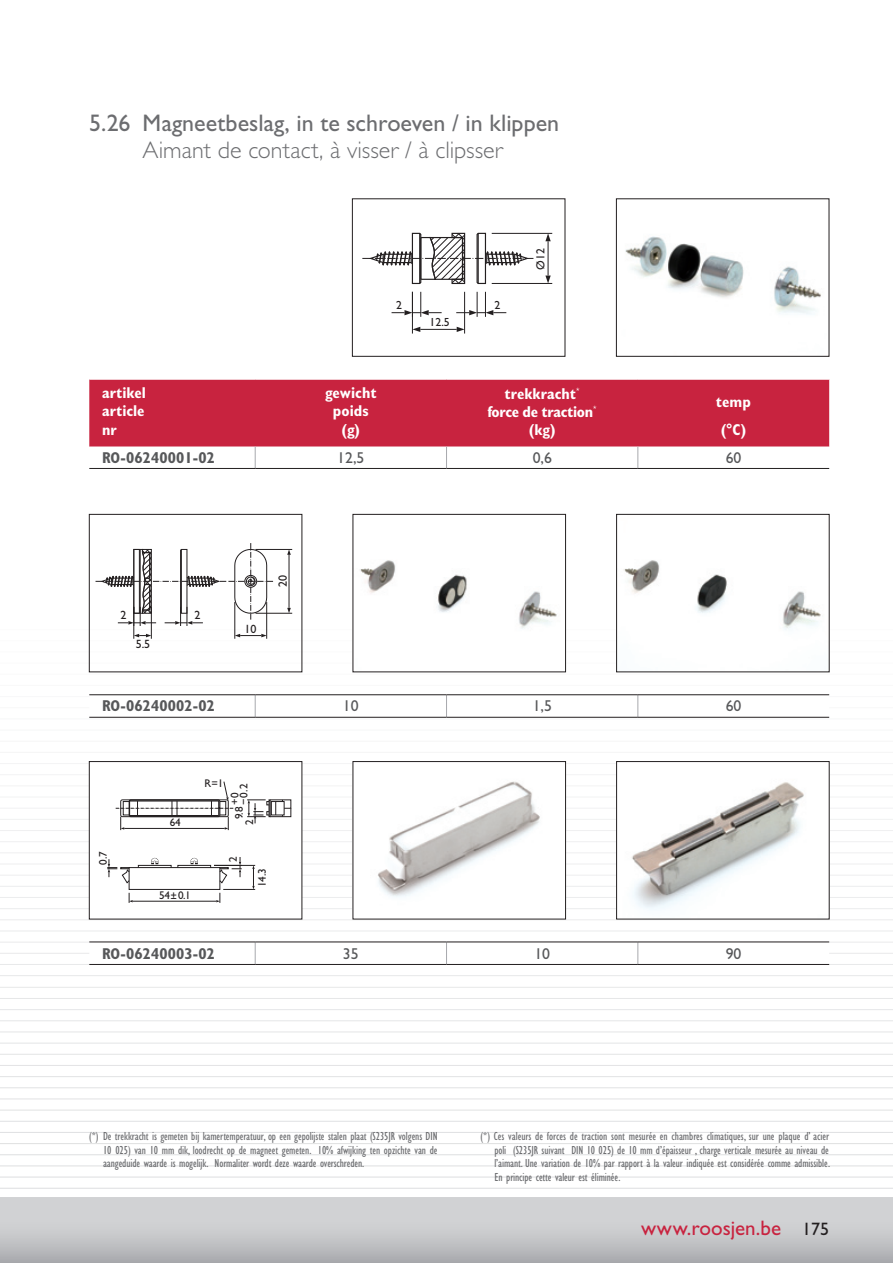
<style>
.page{position:relative;width:893px;height:1263px;background:#fff}
.page>*{position:absolute;margin:0;border:0;box-sizing:border-box;transform-origin:0 0}
.T2_NL{font:24px/27px "Gill Sans Std";color:#6c6d70;text-align:center}
.t1{font:21px "Gill Sans Std";color:#c8233f}
.producttabel_paramet{font:700 condensed 15.75px "Gill Sans Std";color:#fff}
.producttabel_code{font:700 condensed 15.75px "Gill Sans Std";letter-spacing:.01em;color:#57585a}
.producttabel_waarden{font:15.75px "Gill Sans Std";color:#57585a}
.producttabel_artikel{font:700 condensed 15.75px "Gill Sans Std";color:#fff}
.t2{font:condensed 12px/13.5px "Gill Sans Std";letter-spacing:-.005em;color:#6c6d70;text-align:justify}
.t3{font:12px "Gill Sans Std";color:#231f20}
.t4{font:11.85px "Gill Sans Std";color:#231f20}
.t5{font:11.1px "Gill Sans Std";color:#231f20}
.s1{font-weight:300}
.s2{font-size:18px;color:#231f20}
</style>
<div class="page">
<div style="left:0;top:1198px;width:893px;height:65px;background:linear-gradient(to bottom,#dbdcdd,#b1b2b6)"></div>
<img style="left:625px;top:236px;width:196px;height:78px">
<img style="left:624px;top:560px;width:197px;height:70px">
<div style="left:616px;top:514px;width:213px;height:158px;border:1px solid #231f20"></div>
<img style="left:631px;top:782px;width:173px;height:128px">
<div style="left:616px;top:761px;width:213px;height:158px;border:1px solid #231f20"></div>
<svg style="left:392px;top:292px;width:50px;height:25px"></svg>
<svg style="left:413px;top:327px;width:7px;height:5px"></svg>
<svg style="left:457px;top:327px;width:7px;height:5px"></svg>
<hr style="left:420px;top:329px;width:37px;height:1px;background:#231f20">
<hr style="left:412px;top:292px;width:1px;height:42px;background:#231f20">
<hr style="left:464px;top:292px;width:1px;height:42px;background:#231f20">
<svg style="left:362px;top:232px;width:171px;height:53px"></svg>
<svg style="left:456px;top:292px;width:50px;height:25px"></svg>
<svg style="left:545px;top:276px;width:6px;height:7px"></svg>
<svg style="left:545px;top:234px;width:6px;height:7px"></svg>
<hr style="left:548px;top:241px;width:1px;height:35px;background:#231f20">
<hr style="left:492px;top:283px;width:60px;height:1px;background:#231f20">
<hr style="left:492px;top:233px;width:60px;height:1px;background:#231f20">
<img style="left:360px;top:560px;width:197px;height:69px">
<div style="left:353px;top:514px;width:213px;height:158px;border:1px solid #231f20"></div>
<img style="left:378px;top:781px;width:162px;height:116px">
<div style="left:353px;top:761px;width:213px;height:158px;border:1px solid #231f20"></div>
<svg style="left:135px;top:634px;width:16px;height:3px"></svg>
<hr style="left:134px;top:607px;width:1px;height:32px;background:#231f20">
<hr style="left:151px;top:607px;width:1px;height:32px;background:#231f20">
<svg style="left:287px;top:608px;width:4px;height:5px"></svg>
<svg style="left:287px;top:550px;width:4px;height:5px"></svg>
<hr style="left:289px;top:555px;width:1px;height:53px;background:#231f20">
<hr style="left:256px;top:613px;width:36px;height:1px;background:#231f20">
<hr style="left:256px;top:549px;width:36px;height:1px;background:#231f20">
<svg style="left:236px;top:634px;width:30px;height:3px"></svg>
<hr style="left:235px;top:602px;width:1px;height:37px;background:#231f20">
<hr style="left:266px;top:602px;width:1px;height:37px;background:#231f20">
<svg style="left:96px;top:543px;width:177px;height:83px"></svg>
<div style="left:89px;top:514px;width:213px;height:158px;border:1px solid #231f20"></div>
<svg style="left:116px;top:781px;width:117px;height:49px"></svg>
<svg style="left:247px;top:799px;width:45px;height:24px"></svg>
<div style="left:129px;top:867px;width:91px;height:23px;border:1px solid #231f20"></div>
<div style="left:138px;top:865px;width:34px;height:3px;border:1px solid #231f20"></div>
<div style="left:177px;top:865px;width:34px;height:3px;border:1px solid #231f20"></div>
<hr style="left:133px;top:901px;width:83px;height:1px;background:#231f20">
<svg style="left:129px;top:893px;width:4px;height:10px"></svg>
<svg style="left:216px;top:893px;width:5px;height:10px"></svg>
<svg style="left:107px;top:859px;width:23px;height:25px"></svg>
<svg style="left:214px;top:857px;width:28px;height:27px"></svg>
<svg style="left:252px;top:866px;width:3px;height:23px"></svg>
<hr style="left:223px;top:889px;width:32px;height:1px;background:#231f20">
<hr style="left:214px;top:865px;width:41px;height:1px;background:#231f20">
<svg style="left:151px;top:857px;width:8px;height:7px"></svg>
<svg style="left:190px;top:857px;width:8px;height:7px"></svg>
<div style="left:89px;top:761px;width:213px;height:158px;border:1px solid #231f20"></div>
<div style="left:89px;top:380px;width:740px;height:67px;background:#c8233f"></div>
<hr style="left:89px;top:468px;width:166px;height:1px;background:#231f20">
<hr style="left:255px;top:468px;width:191px;height:1px;background:#231f20">
<hr style="left:446px;top:468px;width:192px;height:1px;background:#231f20">
<hr style="left:638px;top:468px;width:191px;height:1px;background:#231f20">
<svg style="left:254px;top:447px;width:385px;height:21px"></svg>
<svg style="left:89px;top:695px;width:740px;height:22px"></svg>
<hr style="left:89px;top:694px;width:166px;height:1px;background:#231f20">
<hr style="left:255px;top:694px;width:191px;height:1px;background:#231f20">
<hr style="left:446px;top:694px;width:192px;height:1px;background:#231f20">
<hr style="left:638px;top:694px;width:191px;height:1px;background:#231f20">
<hr style="left:89px;top:717px;width:166px;height:1px;background:#231f20">
<hr style="left:255px;top:717px;width:191px;height:1px;background:#231f20">
<hr style="left:446px;top:717px;width:192px;height:1px;background:#231f20">
<hr style="left:638px;top:717px;width:191px;height:1px;background:#231f20">
<svg style="left:89px;top:942px;width:740px;height:22px"></svg>
<hr style="left:89px;top:941px;width:166px;height:1px;background:#231f20">
<hr style="left:255px;top:941px;width:191px;height:1px;background:#231f20">
<hr style="left:446px;top:941px;width:192px;height:1px;background:#231f20">
<hr style="left:638px;top:941px;width:191px;height:1px;background:#231f20">
<hr style="left:89px;top:964px;width:166px;height:1px;background:#231f20">
<hr style="left:255px;top:964px;width:191px;height:1px;background:#231f20">
<hr style="left:446px;top:964px;width:192px;height:1px;background:#231f20">
<hr style="left:638px;top:964px;width:191px;height:1px;background:#231f20">
<p class="T2_NL" style="left:89px;top:110px;width:471px">5.26 Magneetbeslag, in te schroeven / in klippen<br><span class="s1">Aimant de contact, à visser / à clipsser</span></p>
<p class="producttabel_artikel" style="left:102px;top:384px;width:45px">artikel</p>
<p class="producttabel_artikel" style="left:102px;top:402px;width:44px">article</p>
<p class="t4" style="left:396px;top:298px;width:7px">2</p>
<p class="producttabel_paramet" style="left:325px;top:384px;width:53px">gewicht</p>
<p class="producttabel_paramet" style="left:333px;top:402px;width:37px">poids</p>
<p class="t4" style="left:430px;top:315px;width:22px">12.5</p>
<p class="t4" style="left:494px;top:298px;width:7px">2</p>
<p class="t4" style="left:534px;top:270px;width:23px;rotate:-90deg">Ø12</p>
<p class="producttabel_paramet" style="left:505px;top:384px;width:77px">trekkracht<sup>*</sup></p>
<p class="producttabel_paramet" style="left:487px;top:402px;width:111px">force de traction<sup>*</sup></p>
<p class="producttabel_paramet" style="left:716px;top:393px;width:37px">temp</p>
<p class="producttabel_artikel" style="left:102px;top:420px;width:16px">nr</p>
<p class="producttabel_paramet" style="left:342px;top:420px;width:20px">(g)</p>
<p class="producttabel_paramet" style="left:529px;top:420px;width:28px">(kg)</p>
<p class="producttabel_paramet" style="left:721px;top:420px;width:27px">(°C)</p>
<p class="producttabel_code" style="left:102px;top:448px;width:115px">RO-06240001-02</p>
<p class="producttabel_waarden" style="left:337px;top:448px;width:29px">12,5</p>
<p class="producttabel_waarden" style="left:533px;top:448px;width:21px">0,6</p>
<p class="producttabel_waarden" style="left:726px;top:448px;width:17px">60</p>
<p class="t3" style="left:121px;top:608px;width:8px">2</p>
<p class="t3" style="left:136px;top:637px;width:16px">5.5</p>
<p class="t3" style="left:194px;top:608px;width:8px">2</p>
<p class="t3" style="left:245px;top:622px;width:14px">10</p>
<p class="t3" style="left:276px;top:587px;width:14px;rotate:-90deg">20</p>
<p class="producttabel_code" style="left:102px;top:697px;width:115px">RO-06240002-02</p>
<p class="producttabel_waarden" style="left:343px;top:697px;width:17px">10</p>
<p class="producttabel_waarden" style="left:533px;top:697px;width:21px">1,5</p>
<p class="producttabel_waarden" style="left:726px;top:697px;width:17px">60</p>
<p class="t5" style="left:170px;top:816px;width:13px">64</p>
<p class="t5" style="left:205px;top:776px;width:20px">R=1</p>
<p class="t5" style="left:238px;top:805px;width:23px;rotate:-90deg">−0.2</p>
<p class="t5" style="left:233px;top:819px;width:29px;rotate:-90deg">9.8+0</p>
<p class="t5" style="left:243px;top:825px;width:7px;rotate:-90deg">2</p>
<p class="t5" style="left:97px;top:865px;width:15px;rotate:-90deg">0.7</p>
<p class="t5" style="left:227px;top:862px;width:7px;rotate:-90deg">2</p>
<p class="t5" style="left:159px;top:889px;width:33px">54±0.1</p>
<p class="t5" style="left:256px;top:887px;width:21px;rotate:-90deg">14.3</p>
<p class="producttabel_code" style="left:102px;top:944px;width:115px">RO-06240003-02</p>
<p class="producttabel_waarden" style="left:343px;top:944px;width:17px">35</p>
<p class="producttabel_waarden" style="left:534px;top:944px;width:17px">10</p>
<p class="producttabel_waarden" style="left:726px;top:944px;width:17px">90</p>
<p class="t2" style="left:103px;top:1130px;width:336px;text-indent:-14px">(*) De trekkracht is gemeten bij kamertemperatuur, op een gepolijste stalen plaat (S235JR volgens DIN 10 025) van 10 mm dik, loodrecht op de magneet gemeten. 10% afwijking ten opzichte van de aangeduide waarde is mogelijk. Normaliter wordt deze waarde overschreden.</p>
<p class="t2" style="left:494px;top:1130px;width:337px;text-indent:-14px">(*) Ces valeurs de forces de traction sont mesurée en chambres climatiques, sur une plaque d’ acier poli (S235JR suivant DIN 10 025) de 10 mm d’épaisseur , charge verticale mesurée au niveau de l’aimant. Une variation de 10% par rapport à la valeur indiquée est considérée comme admissible.<br>En principe cette valeur est éliminée.</p>
<h2 class="t1" style="left:641px;top:1216px;width:190px">www.roosjen.be <span class="s2">175</span></h2>
</div>
